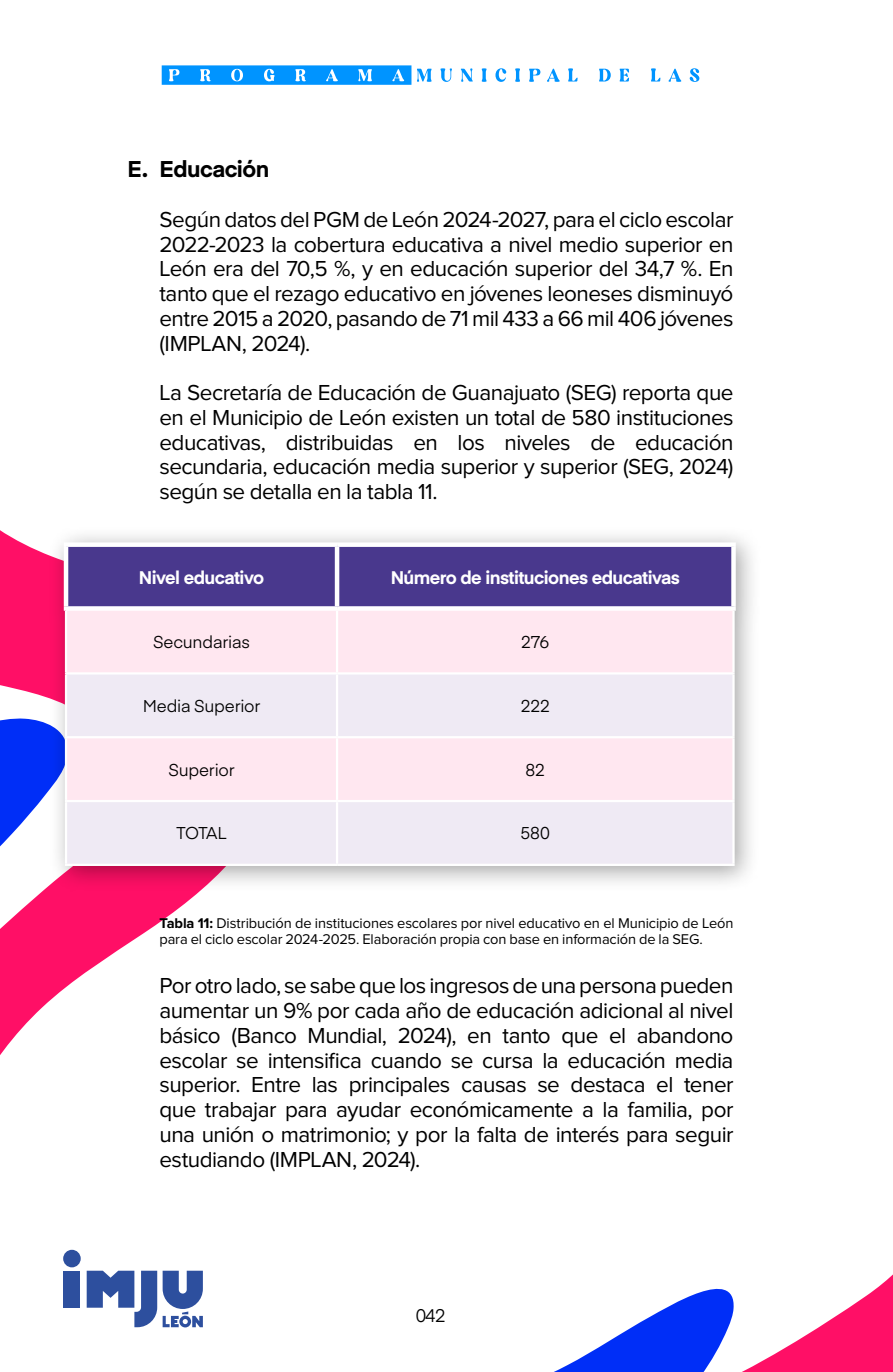
<style>
.page{position:relative;width:893px;height:1372px;background:#fff}
.page>*{position:absolute;margin:0;border:0;box-sizing:border-box;transform-origin:0 0}
.t1{font:22.5px/24.8px "Proxima Nova";letter-spacing:-.025em;color:#000;text-align:justify}
.t2{font:700 22.5px "Eina 01";letter-spacing:-.025em;color:#000}
.t3{font:700 18px "Eina 01";letter-spacing:-.03em;color:#fff}
.t4{font:18px "Eina 01";color:#000}
.t5{font:16.88px "Eina 01";letter-spacing:-.015em;color:#000}
.t6{font:14.62px/15.8px "Proxima Nova";letter-spacing:-.01em;color:#000}
.s1{font-weight:700}
</style>
<div class="page">
<svg style="left:68px;top:65px;width:135px;height:1263px"></svg>
<svg style="left:0;top:530px;width:68px;height:778px"></svg>
<svg style="left:556px;top:1274px;width:337px;height:97px"></svg>
<div style="left:47px;top:525px;width:715px;height:366px;background:#000;opacity:.35"></div>
<div style="left:68px;top:547px;width:663px;height:59px;background:#49388d"></div>
<div style="left:67px;top:610px;width:665px;height:62px;background:#ffe7f0"></div>
<svg style="left:67px;top:674px;width:665px;height:189px;background:#f4e9f2"></svg>
<hr style="left:65px;top:610px;width:2px;height:62px;background:#fff">
<hr style="left:336px;top:610px;width:2px;height:62px;background:#fff">
<hr style="left:732px;top:610px;width:3px;height:62px;background:#fff">
<hr style="left:65px;top:738px;width:2px;height:61px;background:#fff">
<hr style="left:336px;top:738px;width:2px;height:61px;background:#fff">
<hr style="left:732px;top:738px;width:3px;height:61px;background:#fff">
<hr style="left:65px;top:672px;width:272px;height:2px;background:#fff">
<hr style="left:65px;top:674px;width:2px;height:62px;background:#fff">
<hr style="left:65px;top:736px;width:272px;height:2px;background:#fff">
<hr style="left:337px;top:672px;width:398px;height:2px;background:#fff">
<hr style="left:336px;top:674px;width:2px;height:62px;background:#fff">
<hr style="left:732px;top:674px;width:3px;height:62px;background:#fff">
<hr style="left:337px;top:736px;width:398px;height:2px;background:#fff">
<div style="left:64px;top:542px;width:273px;height:5px;background:#fff"></div>
<hr style="left:64px;top:547px;width:4px;height:59px;background:#fff">
<svg style="left:64px;top:606px;width:273px;height:4px"></svg>
<div style="left:337px;top:542px;width:399px;height:5px;background:#fff"></div>
<hr style="left:335px;top:547px;width:4px;height:59px;background:#fff">
<div style="left:731px;top:547px;width:5px;height:59px;background:#fff"></div>
<svg style="left:337px;top:606px;width:399px;height:4px"></svg>
<hr style="left:65px;top:799px;width:272px;height:3px;background:#fff">
<hr style="left:65px;top:802px;width:2px;height:61px;background:#fff">
<hr style="left:65px;top:863px;width:272px;height:3px;background:#fff">
<hr style="left:337px;top:799px;width:398px;height:3px;background:#fff">
<hr style="left:336px;top:802px;width:2px;height:61px;background:#fff">
<hr style="left:732px;top:802px;width:3px;height:61px;background:#fff">
<hr style="left:337px;top:863px;width:398px;height:3px;background:#fff">
<div style="left:63px;top:1249px;width:18px;height:18px;background:#2d4f9e;border-radius:50%"></div>
<div style="left:64px;top:1270px;width:16px;height:37px;background:#2d4f9e"></div>
<svg style="left:163px;top:1270px;width:40px;height:57px"></svg>
<svg style="left:87px;top:1270px;width:70px;height:57px"></svg>
<svg style="left:162px;top:65px;width:249px;height:20px;background:#24a3ff"></svg>
<svg style="left:417px;top:68px;width:282px;height:14px"></svg>
<p class="t2" style="left:128px;top:153px;width:143px">E. Educación</p>
<p class="t1" style="left:159px;top:208px;width:576px">Según datos del PGM de León 2024-2027, para el ciclo escolar 2022-2023 la cobertura educativa a nivel medio superior en León era del 70,5 %, y en educación superior del 34,7 %. En tanto que el rezago educativo en jóvenes leoneses disminuyó entre 2015 a 2020, pasando de 71 mil 433 a 66 mil 406 jóvenes (IMPLAN, 2024).</p>
<p class="t1" style="left:159px;top:381px;width:576px">La Secretaría de Educación de Guanajuato (SEG) reporta que en el Municipio de León existen un total de 580 instituciones educativas, distribuidas en los niveles de educación secundaria, educación media superior y superior (SEG, 2024) según se detalla en la tabla 11.</p>
<p class="t3" style="left:139px;top:563px;width:127px">Nivel educativo</p>
<p class="t3" style="left:391px;top:563px;width:291px">Número de instituciones educativas</p>
<p class="t5" style="left:153px;top:629px;width:98px">Secundarias</p>
<p class="t5" style="left:521px;top:629px;width:30px">276</p>
<p class="t5" style="left:143px;top:693px;width:119px">Media Superior</p>
<p class="t5" style="left:521px;top:693px;width:31px">222</p>
<p class="t5" style="left:168px;top:757px;width:68px">Superior</p>
<p class="t5" style="left:526px;top:757px;width:21px">82</p>
<p class="t5" style="left:176px;top:820px;width:52px">TOTAL</p>
<p class="t5" style="left:521px;top:820px;width:31px">580</p>
<p class="t6" style="left:159px;top:915px;width:576px"><span class="s1">Tabla 11:</span> Distribución de instituciones escolares por nivel educativo en el Municipio de León para el ciclo escolar 2024-2025. Elaboración propia con base en información de la SEG.</p>
<p class="t1" style="left:159px;top:974px;width:576px">Por otro lado, se sabe que los ingresos de una persona pueden aumentar un 9% por cada año de educación adicional al nivel básico (Banco Mundial, 2024), en tanto que el abandono escolar se intensifica cuando se cursa la educación media superior. Entre las principales causas se destaca el tener que trabajar para ayudar económicamente a la familia, por una unión o matrimonio; y por la falta de interés para seguir estudiando (IMPLAN, 2024).</p>
<p class="t4" style="left:415px;top:1301px;width:32px">042</p>
</div>
